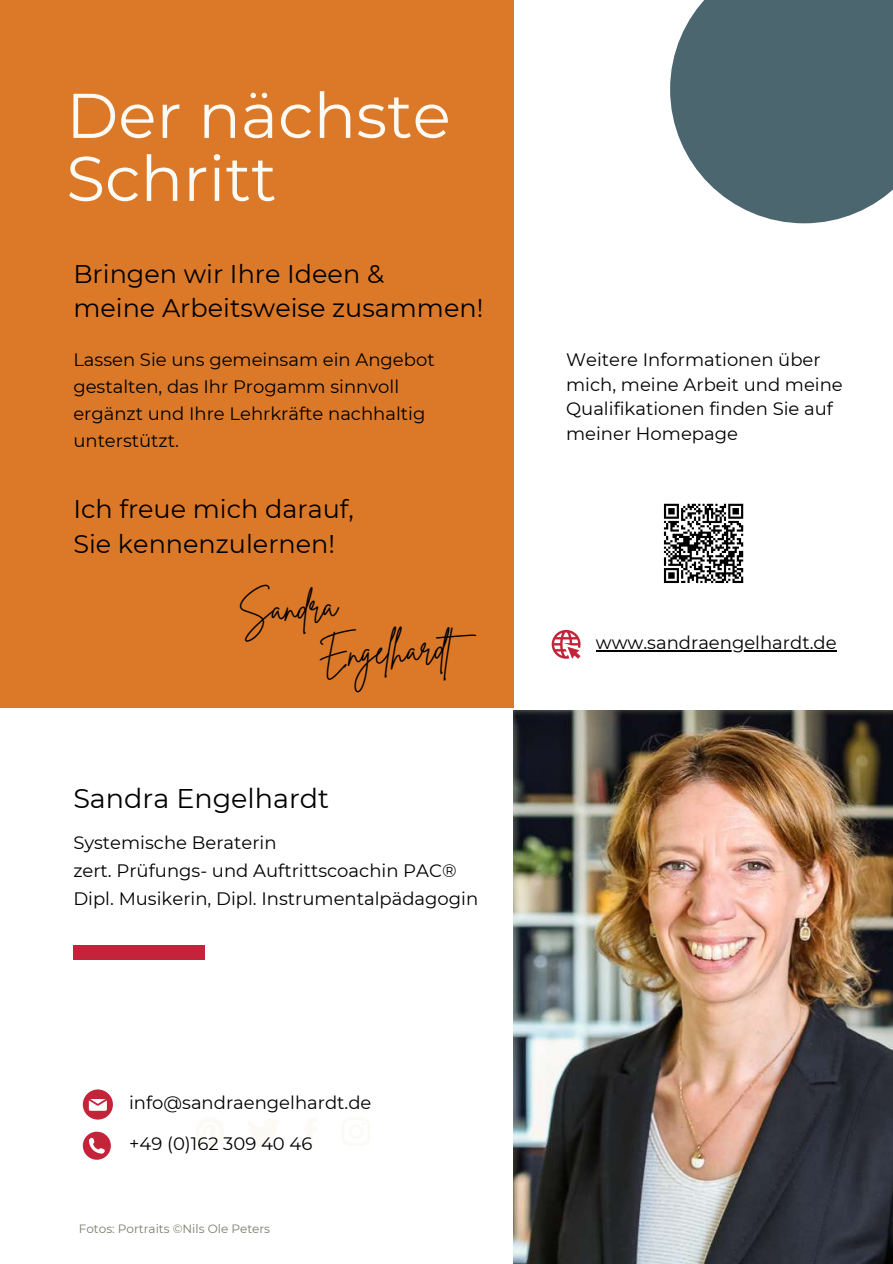
<style>
.page{position:relative;width:893px;height:1264px;background:#fff}
.page>*{position:absolute;margin:0;border:0;box-sizing:border-box;transform-origin:0 0}
.t1{font:63px/63px "Montserrat";color:#fcfaf4}
.t2{font:35.85px/48.2px "Brittany Signature";color:#000}
.t3{font:27px "Montserrat";color:#000}
.t4{font:25.5px/34.8px "Montserrat";color:#000}
.t5{font:18px/27px "Montserrat";color:#000}
.t6{font:12px "Montserrat";color:#7b7c6c}
</style>
<div class="page">
<img style="left:513px;top:710px;width:379px;height:553px">
<svg style="left:304px;top:1118px;width:12px;height:27px"></svg>
<svg style="left:249px;top:1119px;width:30px;height:26px"></svg>
<svg style="left:196px;top:1118px;width:28px;height:28px"></svg>
<svg style="left:342px;top:1118px;width:28px;height:27px"></svg>
<svg style="left:83px;top:1089px;width:30px;height:30px"></svg>
<svg style="left:83px;top:1131px;width:28px;height:28px"></svg>
<div style="left:0;top:0;width:513px;height:708px;background:#dc7928"></div>
<svg style="left:670px;top:0;width:222px;height:223px;background:#617980"></svg>
<svg style="left:551px;top:630px;width:29px;height:28px"></svg>
<hr style="left:596px;top:650px;width:240px;height:1px;background:#000">
<div style="left:73px;top:945px;width:132px;height:14px;background:#c32439"></div>
<svg style="left:663px;top:503px;width:81px;height:80px"></svg>
<h1 class="t1" style="left:66px;top:84px;width:386px">Der nächste<br>Schritt</h1>
<h3 class="t4" style="left:73px;top:256px;width:411px">Bringen wir Ihre Ideen &amp;<br>meine Arbeitsweise zusammen!</h3>
<p class="t5" style="left:73px;top:346px;width:363px">Lassen Sie uns gemeinsam ein Angebot gestalten, das Ihr Progamm sinnvoll ergänzt und Ihre Lehrkräfte nachhaltig unterstützt.</p>
<h3 class="t4" style="left:73px;top:491px;width:282px">Ich freue mich darauf,<br>Sie kennenzulernen!</h3>
<h2 class="t2" style="left:315px;top:583px;width:134px;text-indent:-77px;rotate:-3deg">Sandra<br>Engelhardt</h2>
<h3 class="t3" style="left:73px;top:782px;width:257px">Sandra Engelhardt</h3>
<p class="t5" style="left:73px;top:828px;width:406px;line-height:28.2px">Systemische Beraterin<br>zert. Prüfungs- und Auftrittscoachin PAC®<br>Dipl. Musikerin, Dipl. Instrumentalpädagogin</p>
<p class="t5" style="left:129px;top:1089px;width:244px">info@sandraengelhardt.de</p>
<p class="t5" style="left:129px;top:1130px;width:185px">+49 (0)162 309 40 46</p>
<p class="t6" style="left:79px;top:1220px;width:193px">Fotos: Portraits ©Nils Ole Peters</p>
<p class="t5" style="left:566px;top:347px;width:278px;line-height:24.8px">Weitere Informationen über mich, meine Arbeit und meine<br>Qualifikationen finden Sie auf meiner Homepage</p>
<p class="t5" style="left:596px;top:629px;width:242px">www.sandraengelhardt.de</p>
</div>
